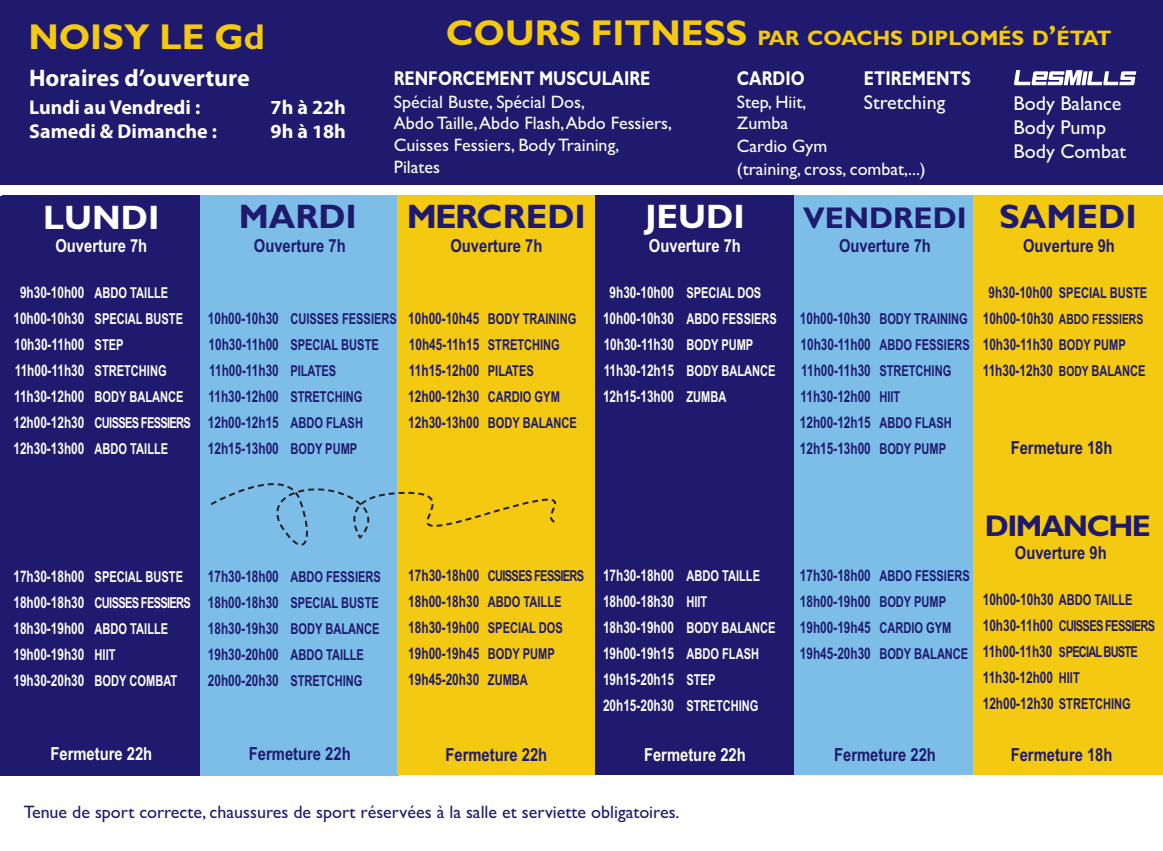
<style>
.page{position:relative;width:1163px;height:851px;background:#fff}
.page>*{position:absolute;margin:0;border:0;box-sizing:border-box;transform-origin:0 0}
.t1{font:700 36px "Gill Sans";color:#f3c912}
.t2{font:700 34px "Gill Sans";color:#1f1a6d}
.t3{font:700 34px "Gill Sans";color:#fff}
.t4{font:700 30px "Gill Sans";color:#1f1a6d}
.t5{font:700 30px "Gill Sans";letter-spacing:-.05em;color:#1f1a6d}
.t6{font:700 24px "Myriad Pro";color:#fff}
.t7{font:700 21px "Gill Sans";color:#f3c912}
.t8{font:700 20px "Myriad Pro";color:#fff}
.t9{font:20px/24px "Gill Sans";color:#fff}
.t10{font:700 20px "Gill Sans";color:#fff;scale:.8 1}
.t11{font:18px/21.6px "Gill Sans";color:#fff}
.t12{font:700 18px "Arial Narrow";color:#1f1a6d}
.t13{font:18px "Gill Sans";color:#1f1a6d}
.t14{font:700 18px "Arial Narrow";color:#fff}
.t15{font:700 16px/26px "Arial Narrow";color:#1f1a6d;scale:.9 1}
.t16{font:700 16px/26px "Arial Narrow";color:#fff;scale:.9 1}
.t17{font:700 15px/26px "Arial Narrow";color:#1f1a6d;scale:.9 1}
.t18{font:700 15px/26px "Arial Narrow";letter-spacing:-.05em;color:#fff;scale:.9 1}
.t19{font:700 15px "Arial Narrow";letter-spacing:-.05em;color:#1f1a6d;scale:.9 1}
.t20{font:700 15px "Arial Narrow";color:#fff;scale:.9 1}
.t21{font:700 14px "Arial Narrow";color:#1f1a6d;scale:.9 1}
.s1{font-size:36px}
.s2{font-size:28px}
.s3{font-size:19px}
.s4{font-size:34px}
.s5{font-size:15px}
.s6{font-size:16px}
.s7{font-size:14px}
</style>
<div class="page">
<div style="left:1138px;top:195px;width:24px;height:580px;background:#f3c912"></div>
<div style="left:0;top:196px;width:14px;height:579px;background:#1f1a6d"></div>
<div style="left:2px;top:195px;width:198px;height:580px;background:#1f1a6d"></div>
<div style="left:200px;top:195px;width:199px;height:580px;background:#7dbee9"></div>
<div style="left:397px;top:195px;width:198px;height:580px;background:#f3c912"></div>
<div style="left:595px;top:195px;width:199px;height:580px;background:#1f1a6d"></div>
<div style="left:794px;top:195px;width:181px;height:580px;background:#7dbee9"></div>
<div style="left:973px;top:195px;width:184px;height:580px;background:#f3c912"></div>
<svg style="left:210px;top:483px;width:347px;height:63px"></svg>
<div style="left:0;top:0;width:1162px;height:184px;background:#1f1a6d"></div>
<svg style="left:1014px;top:70px;width:122px;height:15px"></svg>
<h1 class="t1" style="left:28px;top:15px;width:238px">NOISY LE Gd</h1>
<h3 class="t7" style="left:445px;top:26px;width:667px"><span class="s1">COURS FITNESS</span> PAR COACHS DIPLOMÉS D<span class="s2">’</span>ÉTAT</h3>
<h3 class="t6" style="left:29px;top:69px;width:222px">Horaires d’ouverture</h3>
<p class="t8" style="left:29px;top:100px;width:173px">Lundi au Vendredi :</p>
<p class="t8" style="left:270px;top:100px;width:77px">7h à 2<span class="s3">2</span>h</p>
<p class="t8" style="left:29px;top:124px;width:189px">Samedi &amp; Dimanche :</p>
<p class="t8" style="left:270px;top:124px;width:77px">9h à <span class="s3">1</span>8h</p>
<p class="t10" style="left:394px;top:66px;width:322px">RENFORCEMENT MUSCULAIRE</p>
<p class="t11" style="left:394px;top:91px;width:280px">Spécial Buste, Spécial Dos,<br>Abdo Taille,Abdo Flash,Abdo Fessiers,<br>Cuisses Fessiers, Body Training,<br>Pilates</p>
<p class="t10" style="left:736px;top:66px;width:86px">CARDIO</p>
<p class="t11" style="left:736px;top:90px;width:190px;line-height:22.4px">Step, Hiit,<br>Zumba<br>Cardio Gym<br>(training, cross, combat,...)</p>
<p class="t10" style="left:863px;top:66px;width:135px">ETIREMENTS</p>
<p class="t9" style="left:863px;top:90px;width:83px">Stretching</p>
<p class="t9" style="left:1013px;top:91px;width:114px">Body Balance<br>Body Pump<br>Body Combat</p>
<h2 class="t3" style="left:43px;top:197px;width:118px">LUNDI</h2>
<h2 class="t2" style="left:239px;top:197px;width:120px">MARDI</h2>
<h2 class="t2" style="left:407px;top:197px;width:180px">MERCREDI</h2>
<h2 class="t3" style="left:645px;top:197px;width:101px">JEUDI</h2>
<h3 class="t4" style="left:803px;top:200px;width:335px">VENDREDI <span class="s4">SAMEDI</span></h3>
<p class="t14" style="left:55px;top:235px;width:93px">Ouverture 7h</p>
<p class="t16" style="left:20px;top:279px;width:166px">9h30-10h00 <span class="s5">ABDO TAILLE</span></p>
<p class="t20" style="left:13px;top:310px;width:190px"><span class="s6">10h00-10h30</span> SPECIAL BUSTE</p>
<p class="t16" style="left:14px;top:331px;width:190px">10h30-11h00 <span class="s5">STEP<br></span>11h00-11h30 <span class="s5">STRETCHING<br></span>11h30-12h00 <span class="s5">BODY BALANCE</span></p>
<p class="t18" style="left:13px;top:410px;width:199px"><span class="s6">12h00-12h30</span> CUISSES FESSIERS</p>
<p class="t16" style="left:13px;top:435px;width:173px">12h30-13h00 <span class="s5">ABDO TAILLE</span></p>
<p class="t12" style="left:254px;top:235px;width:93px">Ouverture 7h</p>
<p class="t12" style="left:450px;top:235px;width:93px">Ouverture 7h</p>
<p class="t17" style="left:208px;top:306px;width:211px"><span class="s6">10h00-10h30</span> CUISSES FESSIERS<br><span class="s6">10h30-11h00</span> SPECIAL BUSTE</p>
<p class="t15" style="left:208px;top:357px;width:174px">11h00-11h30 <span class="s5">PILATES<br></span>11h30-12h00 <span class="s5">STRETCHING<br></span>12h00-12h15 <span class="s5">ABDO FLASH<br></span>12h15-13h00 <span class="s5">BODY PUMP</span></p>
<p class="t17" style="left:408px;top:306px;width:188px"><span class="s6">10h00-10h45</span> BODY TRAINING</p>
<p class="t15" style="left:408px;top:331px;width:189px">10h45-11h15 <span class="s5">STRETCHING<br></span>11h15-12h00 <span class="s5">PILATES<br></span>12h00-12h30 <span class="s5">CARDIO GYM<br></span>12h30-13h00 <span class="s5">BODY BALANCE</span></p>
<p class="t14" style="left:649px;top:235px;width:93px">Ouverture 7h</p>
<p class="t16" style="left:609px;top:279px;width:170px">9h30-10h00 <span class="s5">SPECIAL DOS</span></p>
<p class="t20" style="left:603px;top:310px;width:195px"><span class="s6">10h00-10h30</span> ABDO FESSIERS</p>
<p class="t16" style="left:603px;top:331px;width:193px">10h30-11h30 <span class="s5">BODY PUMP<br></span>11h30-12h15 <span class="s5">BODY BALANCE<br></span>12h15-13h00 <span class="s5">ZUMBA</span></p>
<p class="t18" style="left:13px;top:564px;width:199px"><span class="s6">17h30-18h00</span> SPECIAL BUSTE<br><span class="s6">18h00-18h30</span> CUISSES FESSIERS</p>
<p class="t16" style="left:13px;top:615px;width:183px">18h30-19h00 <span class="s5">ABDO TAILLE<br></span>19h00-19h30 <span class="s5">HIIT<br></span>19h30-20h30 <span class="s5">BODY COMBAT</span></p>
<p class="t17" style="left:208px;top:563px;width:194px"><span class="s6">17h30-18h00</span> ABDO FESSIERS<br><span class="s6">18h00-18h30</span> SPECIAL BUSTE</p>
<p class="t15" style="left:208px;top:615px;width:192px">18h30-19h30 <span class="s5">BODY BALANCE<br></span>19h30-20h00 <span class="s5">ABDO TAILLE<br></span>20h00-20h30 <span class="s5">STRETCHING</span></p>
<p class="t14" style="left:50px;top:743px;width:103px">Fermeture 22h</p>
<p class="t12" style="left:249px;top:743px;width:103px">Fermeture 22h</p>
<p class="t19" style="left:408px;top:566px;width:197px"><span class="s6">17h30-18h00</span> CUISSES FESSIERS</p>
<p class="t15" style="left:408px;top:588px;width:173px">18h00-18h30 <span class="s5">ABDO TAILLE<br></span>18h30-19h00 <span class="s5">SPECIAL DOS<br></span>19h00-19h45 <span class="s5">BODY PUMP<br></span>19h45-20h30 <span class="s5">ZUMBA</span></p>
<p class="t12" style="left:445px;top:743px;width:103px">Fermeture 22h</p>
<p class="t16" style="left:603px;top:562px;width:193px">17h30-18h00 <span class="s5">ABDO TAILLE<br></span>18h00-18h30 <span class="s5">HIIT<br></span>18h30-19h00 <span class="s5">BODY BALANCE<br></span>19h00-19h15 <span class="s5">ABDO FLASH<br></span>19h15-20h15 <span class="s5">STEP<br></span>20h15-20h30 <span class="s5">STRETCHING</span></p>
<p class="t14" style="left:644px;top:744px;width:103px">Fermeture 22h</p>
<p class="t13" style="left:24px;top:801px;width:657px">Tenue de sport correcte, chaussures de sport réservées à la salle et serviette obligatoires.</p>
<p class="t12" style="left:838px;top:235px;width:93px">Ouverture 7h</p>
<p class="t17" style="left:799px;top:306px;width:190px"><span class="s6">10h00-10h30</span> BODY TRAINING<br><span class="s6">10h30-11h00</span> ABDO FESSIERS</p>
<p class="t15" style="left:799px;top:357px;width:170px">11h00-11h30 <span class="s5">STRETCHING<br></span>11h30-12h00 <span class="s5">HIIT<br></span>12h00-12h15 <span class="s5">ABDO FLASH<br></span>12h15-13h00 <span class="s5">BODY PUMP</span></p>
<p class="t12" style="left:1022px;top:235px;width:93px">Ouverture 9h</p>
<p class="t17" style="left:988px;top:280px;width:178px"><span class="s6">9h30-10h00</span> SPECIAL BUSTE</p>
<p class="t21" style="left:982px;top:311px;width:180px"><span class="s6">10h00-10h30</span> ABDO FESSIERS</p>
<p class="t15" style="left:982px;top:331px;width:182px">10h30-11h30 <span class="s5">BODY PUMP<br></span>11h30-12h30 <span class="s7">BODY</span> <span class="s5">BALANCE</span></p>
<p class="t12" style="left:1010px;top:437px;width:103px">Fermeture 18h</p>
<p class="t17" style="left:799px;top:562px;width:190px"><span class="s6">17h30-18h00</span> ABDO FESSIERS</p>
<p class="t15" style="left:799px;top:588px;width:189px">18h00-19h00 <span class="s5">BODY PUMP<br></span>19h00-19h45 <span class="s5">CARDIO GYM<br></span>19h45-20h30 <span class="s5">BODY BALANCE</span></p>
<p class="t12" style="left:834px;top:744px;width:103px">Fermeture 22h</p>
<h3 class="t5" style="left:984px;top:507px;width:168px">DIMANCHE</h3>
<p class="t12" style="left:1014px;top:542px;width:93px">Ouverture 9h</p>
<p class="t15" style="left:982px;top:586px;width:168px">10h00-10h30 <span class="s5">ABDO TAILLE</span></p>
<p class="t19" style="left:982px;top:617px;width:193px"><span class="s6">10h30-11h00</span> CUISSES FESSIERS</p>
<p class="t15" style="left:982px;top:638px;width:174px">11h00-11h30 <span class="s7">S</span><span class="s5">PECIALBUSTE<br></span>11h30-12h00 <span class="s5">HIIT<br></span>12h00-12h30 <span class="s5">STRETCHING</span></p>
<p class="t12" style="left:1010px;top:744px;width:103px">Fermeture 18h</p>
</div>
